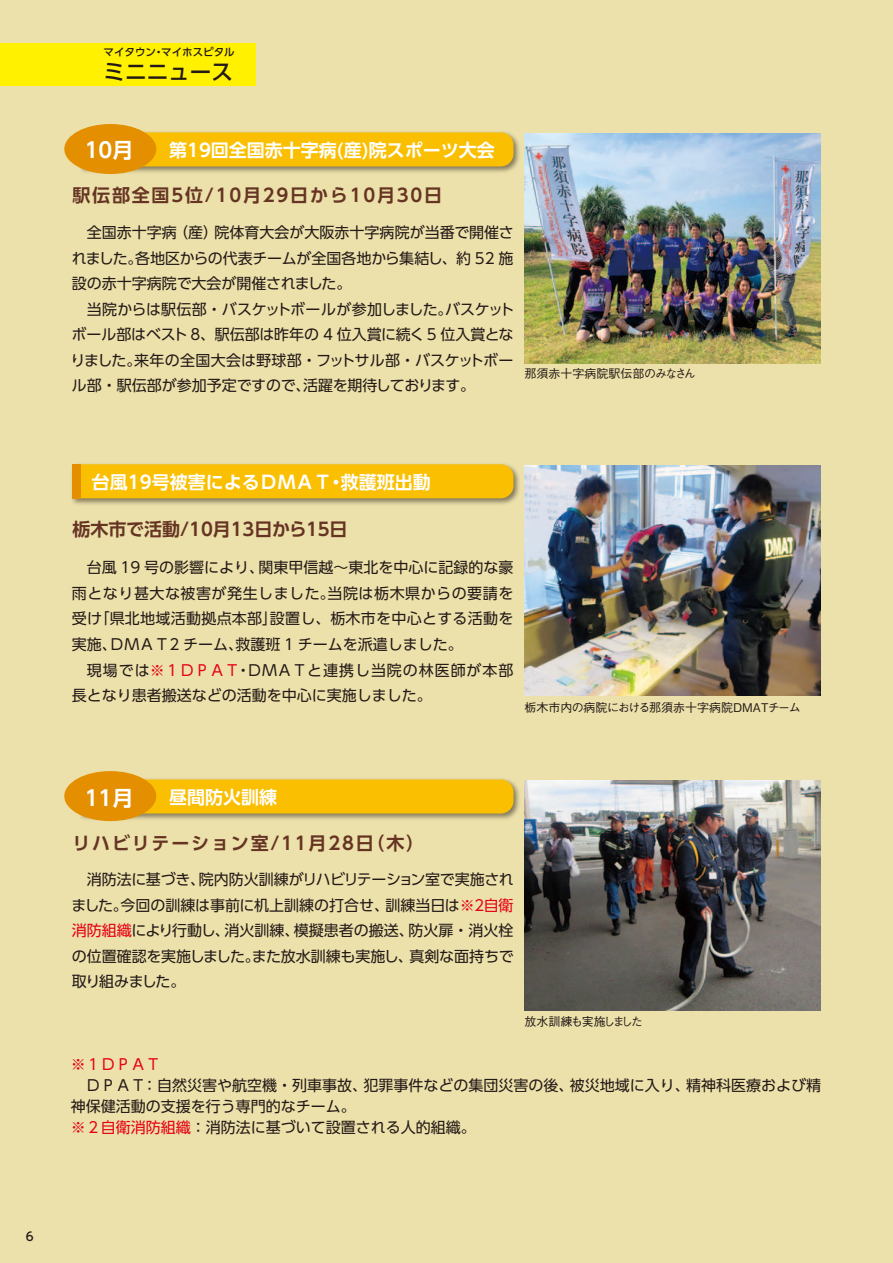
<style>
.page{position:relative;width:893px;height:1263px;background:#ece1ab}
.page>*{position:absolute;margin:0;border:0;box-sizing:border-box;transform-origin:0 0}
.t1{font:500 21.6px "UD Shin Go Pr 6";color:#231916}
.t2{font:700 21px "UD Shin Go Pr 6 De";color:#fff}
.t3{font:700 18px "UD Shin Go Pr 6 De";color:#fff}
.t4{font:700 18px "UD Shin Go Pr 6 De";letter-spacing:.1em;color:#663423}
.t5{font:700 18px "UD Shin Go Pr 6 De";letter-spacing:-.005em;color:#663423}
.t6{font:15px/25.5px "UD Shin Go Pr 6";color:#231916}
.t7{font:15px/25.5px "UD Shin Go Pr 6";letter-spacing:-.035em;color:#231916}
.t8{font:15px "UD Shin Go Pr 6";letter-spacing:.02em;color:#231916}
.t9{font:15px "UD Shin Go Pr 6";letter-spacing:.035em;color:#231916}
.t10{font:15px "UD Shin Go Pr 6";letter-spacing:-.025em;color:#231916}
.t11{font:15px "UD Shin Go Pr 6";letter-spacing:.065em;color:#231916}
.t12{font:15px "UD Shin Go Pr 6";letter-spacing:-.03em;color:#231916}
.t13{font:15px "UD Shin Go Pr 6";color:#e60013}
.t14{font:500 12px "Gothic BBB Pr 6 N";letter-spacing:-.03em;color:#231916}
.t15{font:500 12px "Gothic BBB Pr 6 N";color:#231916}
.t16{font:500 12px "Gothic BBB Pr 6 N";letter-spacing:-.11em;color:#231916}
.t17{font:500 12px "UD Shin Go Pr 6";color:#231916}
.t18{font:500 10.5px "UD Shin Go Pr 6";color:#231916}
.s1{color:#e60013}
</style>
<div class="page">
<img style="left:78px;top:128px;width:441px;height:46px">
<div style="left:145px;top:132px;width:368px;height:34px;background:#fabf00"></div>
<div style="left:64px;top:124px;width:92px;height:50px;background:#e48f00;border-radius:50%"></div>
<img style="left:78px;top:775px;width:441px;height:47px">
<div style="left:145px;top:779px;width:368px;height:34px;background:#fabf00"></div>
<div style="left:64px;top:771px;width:92px;height:50px;background:#e48f00;border-radius:50%"></div>
<img style="left:72px;top:468px;width:447px;height:37px">
<div style="left:81px;top:464px;width:432px;height:34px;background:#fabf00"></div>
<div style="left:72px;top:464px;width:9px;height:34px;background:#e48f00"></div>
<img style="left:524px;top:133px;width:297px;height:230px">
<img style="left:524px;top:466px;width:297px;height:230px">
<img style="left:524px;top:780px;width:297px;height:230px">
<div style="left:0;top:43px;width:255px;height:42px;background:#fff100"></div>
<p class="t18" style="left:161px;top:44px;width:75px">マイホスピタル</p>
<p class="t18" style="left:103px;top:44px;width:54px">マイタウン</p>
<p class="t18" style="left:153px;top:44px;width:12px">・</p>
<h1 class="t1" style="left:103px;top:55px;width:131px">ミニニュース</h1>
<h2 class="t2" style="left:85px;top:133px;width:50px">10月</h2>
<p class="t3" style="left:169px;top:135px;width:327px">第19回全国赤十字病産( )院スポーツ大会</p>
<p class="t4" style="left:72px;top:181px;width:371px">駅伝部全国5位/10月29日から10月30日</p>
<p class="t6" style="left:215px;top:219px;width:301px">院体育大会が大阪赤十字病院が当番で開催さ</p>
<p class="t6" style="left:173px;top:219px;width:46px">（産）</p>
<p class="t6" style="left:135px;top:219px;width:380px;text-indent:-63px">　全国赤十字病<br>各地区からの代表チームが全国各地から集結し、約 52 施</p>
<p class="t6" style="left:72px;top:245px;width:281px">れました。<br>設の赤十字病院で大会が開催されました。</p>
<p class="t6" style="left:72px;top:296px;width:382px">　当院からは駅伝部・バスケットボールが参加しました。</p>
<p class="t6" style="left:72px;top:321px;width:444px">ボール部はベスト 8、駅伝部は昨年の 4 位入賞に続く 5 位入賞とな</p>
<p class="t6" style="left:134px;top:347px;width:381px">来年の全国大会は野球部・フットサル部・バスケットボー</p>
<p class="t6" style="left:445px;top:296px;width:71px">バスケット</p>
<p class="t6" style="left:71px;top:347px;width:72px">りました。</p>
<p class="t6" style="left:72px;top:372px;width:240px">ル部・駅伝部が参加予定ですので、</p>
<p class="t7" style="left:303px;top:372px;width:174px">活躍を期待しております。</p>
<p class="t15" style="left:524px;top:364px;width:173px">那須赤十字病院駅伝部のみなさん</p>
<p class="t3" style="left:341px;top:467px;width:91px">救護班出動</p>
<p class="t3" style="left:92px;top:467px;width:241px">台風19号被害によるＤＭＡＴ</p>
<p class="t3" style="left:327px;top:467px;width:19px">・</p>
<p class="t5" style="left:72px;top:515px;width:277px">栃木市で活動/10月13日から15日</p>
<p class="t6" style="left:258px;top:554px;width:256px">関東甲信越～東北を中心に記録的な豪</p>
<p class="t6" style="left:72px;top:554px;width:194px">　台風 19 号の影響により、</p>
<p class="t9" style="left:72px;top:581px;width:264px">雨となり甚大な被害が発生しました。</p>
<p class="t8" style="left:72px;top:607px;width:443px">受け｢県北地域活動拠点本部｣設置し、栃木市を中心とする活動を</p>
<p class="t6" style="left:236px;top:631px;width:229px">救護班 1 チームを派遣しました。</p>
<p class="t9" style="left:328px;top:581px;width:187px">当院は栃木県からの要請を</p>
<p class="t6" style="left:72px;top:631px;width:46px">実施、</p>
<p class="t6" style="left:109px;top:631px;width:135px">ＤＭＡＴ2 チーム、</p>
<p class="t11" style="left:247px;top:658px;width:268px">ＤＭＡＴと連携し当院の林医師が本部</p>
<p class="t6" style="left:72px;top:657px;width:362px">　現場では<span class="s1">※１ＤＰＡＴ<br></span>長となり患者搬送などの活動を中心に実施しました。</p>
<p class="t6" style="left:236px;top:657px;width:16px">・</p>
<p class="t14" style="left:524px;top:698px;width:278px">栃木市内の病院における那須赤十字病院ＤＭＡＴチーム</p>
<h2 class="t2" style="left:85px;top:780px;width:50px">11月</h2>
<p class="t3" style="left:169px;top:782px;width:109px">昼間防火訓練</p>
<p class="t4" style="left:72px;top:828px;width:353px">リハビリテーション室/11月28 （日 木(</p>
<p class="t6" style="left:72px;top:866px;width:135px">　消防法に基づき、</p>
<p class="t10" style="left:199px;top:867px;width:317px">院内防火訓練がリハビリテーション室で実施され</p>
<p class="t13" style="left:484px;top:893px;width:31px">自衛</p>
<p class="t6" style="left:120px;top:892px;width:270px">今回の訓練は事前に机上訓練の打合せ、</p>
<p class="t6" style="left:386px;top:892px;width:91px">訓練当日は<span class="s1">※</span></p>
<p class="t6" style="left:71px;top:892px;width:58px">ました。</p>
<p class="t13" style="left:472px;top:893px;width:16px">２</p>
<p class="t12" style="left:72px;top:918px;width:159px"><span class="s1">消防組織</span>により行動し、</p>
<p class="t6" style="left:294px;top:917px;width:122px">模擬患者の搬送、</p>
<p class="t6" style="left:224px;top:917px;width:76px">消火訓練、</p>
<p class="t6" style="left:408px;top:917px;width:106px">防火扉・消火栓</p>
<p class="t7" style="left:72px;top:943px;width:189px">の位置確認を実施しました。取り組みました。</p>
<p class="t6" style="left:252px;top:943px;width:163px">また放水訓練も実施し、</p>
<p class="t6" style="left:409px;top:943px;width:106px">真剣な面持ちで</p>
<p class="t16" style="left:524px;top:1012px;width:120px">放水訓練も実施しました</p>
<p class="t13" style="left:71px;top:1052px;width:91px">※１ＤＰＡＴ</p>
<p class="t6" style="left:686px;top:1072px;width:136px">精神科医療および精</p>
<p class="t6" style="left:363px;top:1072px;width:212px">犯罪事件などの集団災害の後、</p>
<p class="t6" style="left:142px;top:1072px;width:226px">：自然災害や航空機・列車事故、</p>
<p class="t6" style="left:570px;top:1072px;width:121px">被災地域に入り、</p>
<p class="t6" style="left:71px;top:1074px;width:406px;line-height:21.3px">　ＤＰＡＴ<br>神保健活動の支援を行う専門的なチーム。<br><span class="s1">※２自衛消防組織</span>：消防法に基づいて設置される人的組織。</p>
<p class="t17" style="left:26px;top:1226px;width:9px">6</p>
</div>
